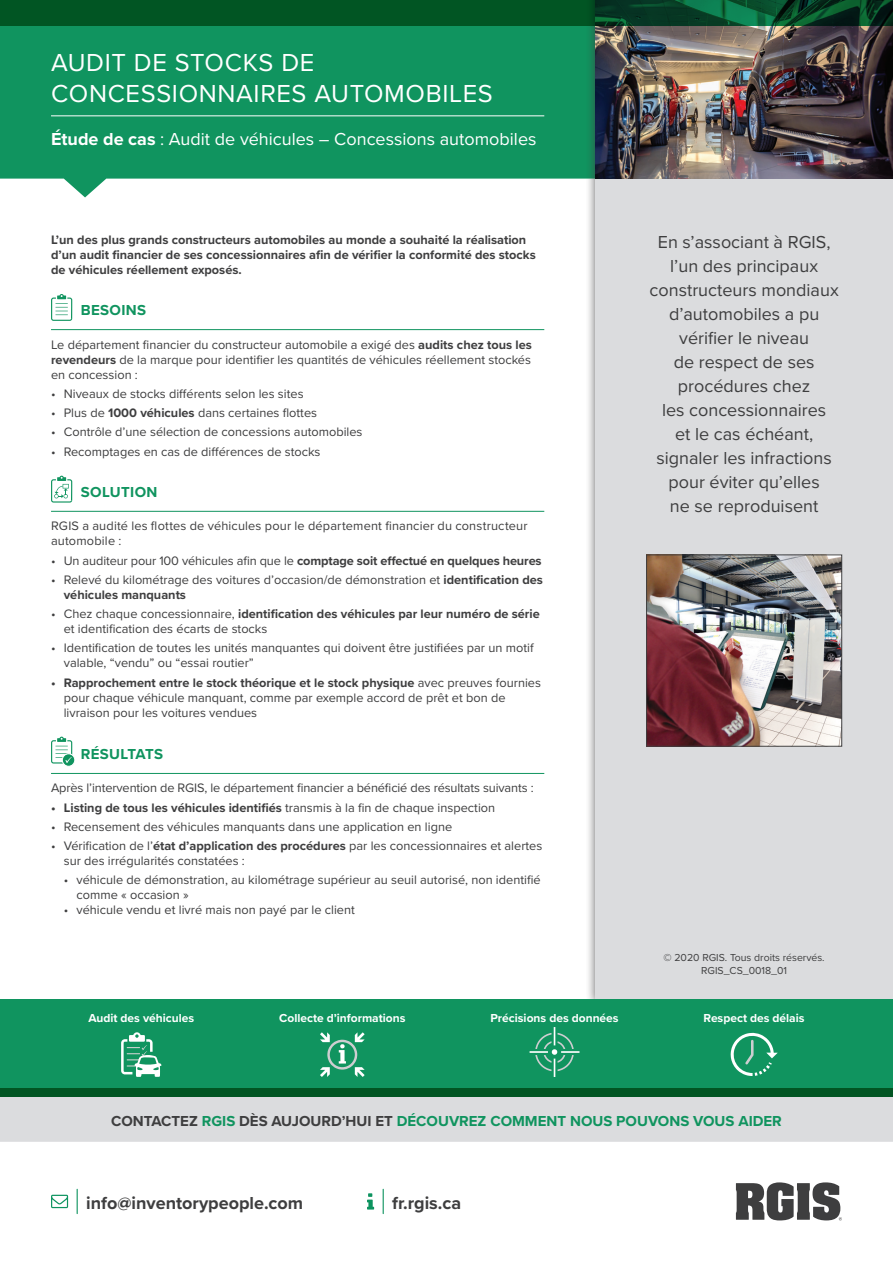
<style>
.page{position:relative;width:893px;height:1263px;background:#fff}
.page>*{position:absolute;margin:0;border:0;box-sizing:border-box;transform-origin:0 0}
.t1{font:25.5px/30.6px "Proxima Nova";letter-spacing:.025em;color:#fff}
.t2{font:18px/24px "Proxima Nova";color:#3e3e3f;text-align:center}
.t3{font:18px "Proxima Nova";color:#fff}
.t4{font:700 18px "Proxima Nova";color:#3e3e3f}
.t5{font:700 15px "Proxima Nova";color:#10945f}
.t6{font:700 15px "Proxima Nova";letter-spacing:.025em;color:#10945f}
.t7{font:700 15px "Proxima Nova";letter-spacing:.02em;color:#10945f}
.t8{font:12.75px/15px "Proxima Nova";color:#3e3e3f}
.t9{font:700 12.75px/15px "Proxima Nova";color:#3e3e3f}
.t10{font:700 12px "Proxima Nova";color:#fff}
.t11{font:10.5px/12.6px "Proxima Nova";color:#3e3e3f;text-align:center}
.s1{font-weight:700}
.s2{font-weight:400}
.s3{color:#3e3e3f}
</style>
<div class="page">
<svg style="left:383px;top:1189px;width:1px;height:24px"></svg>
<svg style="left:367px;top:1193px;width:7px;height:16px"></svg>
<svg style="left:77px;top:1189px;width:1px;height:24px"></svg>
<svg style="left:51px;top:1195px;width:17px;height:13px"></svg>
<svg style="left:736px;top:1182px;width:106px;height:38px"></svg>
<svg style="left:0;top:26px;width:585px;height:171px;background:#299f70"></svg>
<hr style="left:51px;top:116px;width:493px;height:1px;background:#fff">
<hr style="left:51px;top:329px;width:493px;height:1px;background:#10945f">
<hr style="left:51px;top:511px;width:493px;height:1px;background:#10945f">
<hr style="left:51px;top:773px;width:493px;height:1px;background:#10945f">
<svg style="left:51px;top:294px;width:22px;height:27px"></svg>
<svg style="left:51px;top:476px;width:22px;height:27px"></svg>
<svg style="left:51px;top:737px;width:24px;height:30px"></svg>
<div style="left:585px;top:0;width:308px;height:1010px;background:#3e3e3f;opacity:.75"></div>
<div style="left:595px;top:0;width:298px;height:1001px;background:#dbdcde"></div>
<img style="left:648px;top:557px;width:192px;height:187px">
<div style="left:646px;top:555px;width:196px;height:191px;border:1px solid #3e3e3f"></div>
<img style="left:595px;top:26px;width:298px;height:153px">
<svg style="left:0;top:0;width:893px;height:26px;background:#034f25"></svg>
<div style="left:0;top:1097px;width:893px;height:45px;background:#dbdcde"></div>
<div style="left:0;top:999px;width:893px;height:98px;background:#10945f"></div>
<div style="left:0;top:1089px;width:893px;height:8px;background:#015523"></div>
<svg style="left:121px;top:1032px;width:40px;height:45px"></svg>
<svg style="left:731px;top:1033px;width:47px;height:43px"></svg>
<svg style="left:320px;top:1032px;width:45px;height:45px"></svg>
<svg style="left:530px;top:1027px;width:49px;height:50px"></svg>
<h1 class="t1" style="left:51px;top:46px;width:443px">AUDIT DE STOCKS DE<br>CONCESSIONNAIRES AUTOMOBILES</h1>
<h2 class="t3" style="left:51px;top:125px;width:487px"><span class="s1">Étude de cas</span> : Audit de véhicules – Concessions automobiles</h2>
<p class="t9" style="left:51px;top:232px;width:486px">L’un des plus grands constructeurs automobiles au monde a souhaité la réalisation d’un audit financier de ses concessionnaires afin de vérifier la conformité des stocks de véhicules réellement exposés.</p>
<p class="t6" style="left:81px;top:299px;width:67px">BESOINS</p>
<p class="t8" style="left:51px;top:336px;width:482px;text-align:justify">Le département financier du constructeur automobile a exigé des <span class="s1">audits chez tous les revendeurs</span> de la marque pour identifier les quantités de véhicules réellement stockés en concession :</p>
<p class="t8" style="left:51px;top:386px;width:254px">• Niveaux de stocks différents selon les sites</p>
<p class="t8" style="left:51px;top:405px;width:268px">• Plus de <span class="s1">1000 véhicules</span> dans certaines flottes</p>
<p class="t8" style="left:51px;top:424px;width:313px">• Contrôle d’une sélection de concessions automobiles</p>
<p class="t8" style="left:51px;top:443px;width:271px">• Recomptages en cas de différences de stocks</p>
<p class="t6" style="left:81px;top:480px;width:78px">SOLUTION</p>
<p class="t8" style="left:51px;top:518px;width:478px">RGIS a audité les flottes de véhicules pour le département financier du constructeur automobile :</p>
<p class="t8" style="left:51px;top:552px;width:492px">• Un auditeur pour 100 véhicules afin que le <span class="s1">comptage soit effectué en quelques heures</span></p>
<p class="t8" style="left:64px;top:571px;width:481px;text-indent:-13px">• Relevé du kilométrage des voitures d’occasion/de démonstration et <span class="s1">identification des véhicules manquants</span></p>
<p class="t8" style="left:64px;top:606px;width:477px;text-indent:-13px">• Chez chaque concessionnaire, <span class="s1">identification des véhicules par leur numéro de série </span>et identification des écarts de stocks</p>
<p class="t8" style="left:64px;top:640px;width:471px;text-indent:-13px">• Identification de toutes les unités manquantes qui doivent être justifiées par un motif valable, “vendu” ou “essai routier”</p>
<p class="t8" style="left:64px;top:674px;width:479px;text-indent:-13px"><span class="s1">• Rapprochement entre le stock théorique et le stock physique</span> avec preuves fournies pour chaque véhicule manquant, comme par exemple accord de prêt et bon de livraison pour les voitures vendues</p>
<p class="t7" style="left:81px;top:743px;width:84px">RÉSULTATS</p>
<p class="t8" style="left:51px;top:780px;width:484px">Après l’intervention de RGIS, le département financier a bénéficié des résultats suivants :</p>
<p class="t9" style="left:51px;top:800px;width:446px">• Listing de tous les véhicules identifiés <span class="s2">transmis à la fin de chaque inspection</span></p>
<p class="t8" style="left:51px;top:819px;width:403px">• Recensement des véhicules manquants dans une application en ligne</p>
<p class="t8" style="left:64px;top:838px;width:480px;text-indent:-13px">• Vérification de l’<span class="s1">état d’application des procédures</span> par les concessionnaires et alertes sur des irrégularités constatées :</p>
<p class="t8" style="left:77px;top:872px;width:466px;text-indent:-13px">• véhicule de démonstration, au kilométrage supérieur au seuil autorisé, non identifié comme « occasion »</p>
<p class="t8" style="left:64px;top:902px;width:293px">• véhicule vendu et livré mais non payé par le client</p>
<p class="t2" style="left:650px;top:229px;width:191px">En s’associant à RGIS, l’un des principaux constructeurs mondiaux d’automobiles a pu vérifier le niveau<br>de respect de ses procédures chez<br>les concessionnaires<br>et le cas échéant, signaler les infractions pour éviter qu’elles<br>ne se reproduisent</p>
<p class="t11" style="left:664px;top:951px;width:163px">© 2020 RGIS. Tous droits réservés.<br>RGIS_CS_0018_01</p>
<p class="t10" style="left:88px;top:1009px;width:107px">Audit des véhicules</p>
<p class="t10" style="left:279px;top:1009px;width:128px">Collecte d’informations</p>
<p class="t10" style="left:490px;top:1009px;width:130px">Précisions des données</p>
<p class="t10" style="left:704px;top:1009px;width:102px">Respect des délais</p>
<p class="t5" style="left:111px;top:1110px;width:672px"><span class="s3">CONTACTEZ</span> RGIS <span class="s3">DÈS AUJOURD’HUI ET</span> DÉCOUVREZ COMMENT NOUS POUVONS VOUS AIDER</p>
<h2 class="t4" style="left:86px;top:1189px;width:218px">info@inventorypeople.com</h2>
<h2 class="t4" style="left:392px;top:1189px;width:70px">fr.rgis.ca</h2>
</div>
